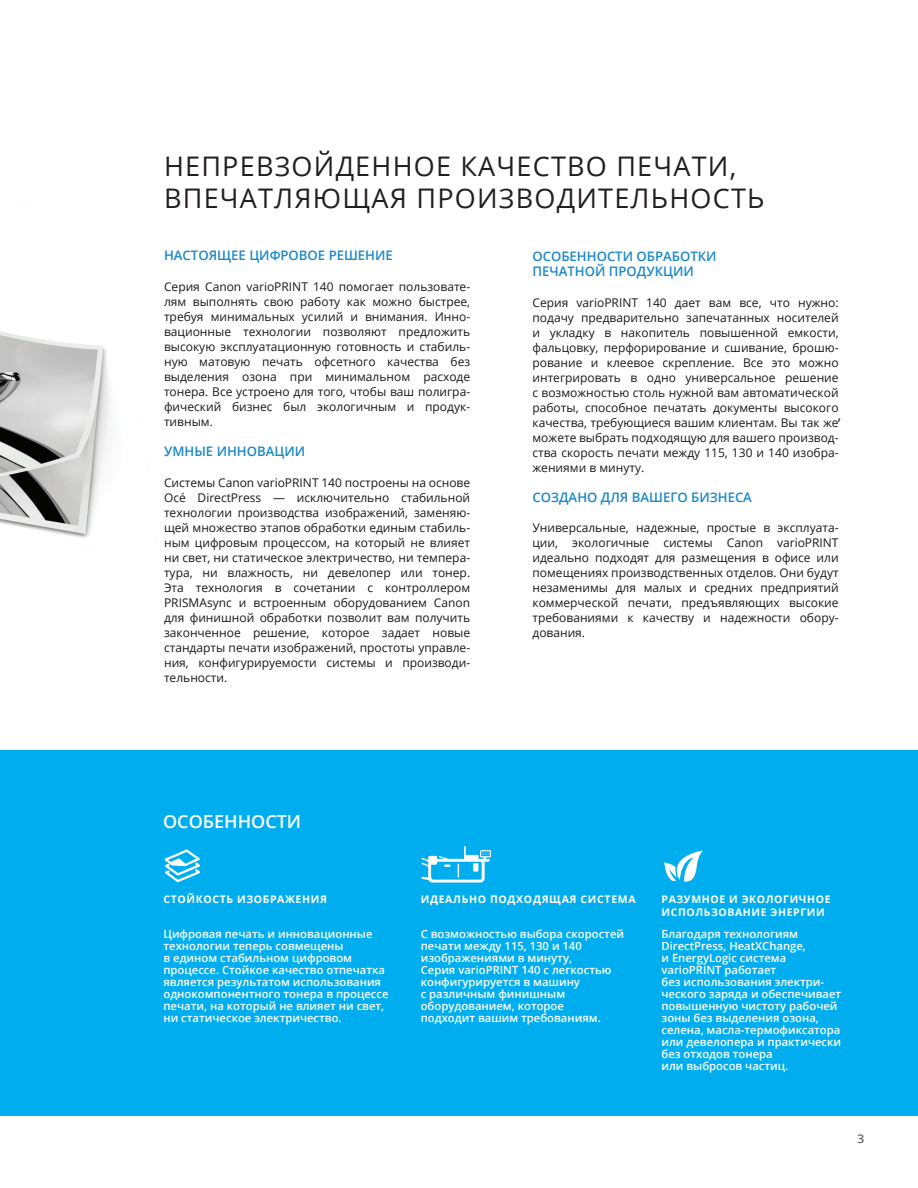
<style>
.page{position:relative;width:918px;height:1188px;background:#fff}
.page>*{position:absolute;margin:0;border:0;box-sizing:border-box;transform-origin:0 0}
.t1{font:27px/32.4px "Open Sans";letter-spacing:.045em;color:#231f20}
.t2{font:600 18px "Open Sans";color:#fff}
.t3{font:13.8px "Open Sans";color:#181717}
.t4{font:600 13.2px "Open Sans";color:#1a88ca}
.t5{font:600 13.05px/15.8px "Open Sans";color:#1a88ca}
.t6{font:12px/15px "Open Sans";color:#181a1a;text-align:justify}
.t7{font:600 12px "Open Sans";color:#636366}
.t8{font:600 11.25px/12px "Open Sans";color:#fff}
.t9{font:700 10.5px/12.6px "Open Sans";letter-spacing:.06em;color:#fff}
</style>
<div class="page">
<img style="left:0;top:331px;width:111px;height:207px">
<div style="left:0;top:750px;width:918px;height:366px;background:#00aeef"></div>
<svg style="left:164px;top:849px;width:36px;height:33px"></svg>
<svg style="left:664px;top:850px;width:39px;height:32px"></svg>
<svg style="left:421px;top:846px;width:70px;height:37px"></svg>
<h1 class="t1" style="left:164px;top:149px;width:602px">НЕПРЕВЗОЙДЕННОЕ КАЧЕСТВО ПЕЧАТИ,<br>ВПЕЧАТЛЯЮЩАЯ ПРОИЗВОДИТЕЛЬНОСТЬ</h1>
<p class="t4" style="left:164px;top:247px;width:230px">НАСТОЯЩЕЕ ЦИФРОВОЕ РЕШЕНИЕ</p>
<p class="t6" style="left:164px;top:279px;width:308px">Серия Canon varioPRINT 140 помогает пользовате&shy;лям выполнять свою работу как можно быстрее, требуя минимальных усилий и внимания. Инно&shy;вационные технологии позволяют предложить высокую эксплуатационную готовность и стабиль&shy;ную матовую печать офсетного качества без выделения озона при минимальном расходе тонера. Все устроено для того, чтобы ваш полигра&shy;фический бизнес был экологичным и продук&shy;тивным.</p>
<p class="t4" style="left:164px;top:443px;width:143px">УМНЫЕ ИННОВАЦИИ</p>
<p class="t6" style="left:164px;top:475px;width:308px">Системы Canon varioPRINT 140 построены на основе Océ DirectPress — исключительно стабильной технологии производства изображений, заменяю&shy;щей множество этапов обработки единым стабиль&shy;ным цифровым процессом, на который не влияет ни свет, ни статическое электричество, ни темпера&shy;тура, ни влажность, ни девелопер или тонер.<br>Эта технология в сочетании с контроллером PRISMAsync и встроенным оборудованием Canon для финишной обработки позволит вам получить законченное решение, которое задает новые стандарты печати изображений, простоты управле&shy;ния, конфигурируемости системы и производи&shy;тельности.</p>
<p class="t5" style="left:532px;top:248px;width:186px">ОСОБЕННОСТИ ОБРАБОТКИ<br>ПЕЧАТНОЙ ПРОДУКЦИИ</p>
<p class="t6" style="left:532px;top:295px;width:308px">Серия varioPRINT 140 дает вам все, что нужно: подачу предварительно запечатанных носителей и укладку в накопитель повышенной емкости, фальцовку, перфорирование и сшивание, брошю&shy;рование и клеевое скрепление. Все это можно интегрировать в одно универсальное решение с возможностью столь нужной вам автоматической работы, способное печатать документы высокого качества, требующиеся вашим клиентам. Вы так же можете выбрать подходящую для вашего производ&shy;ства скорость печати между 115, 130 и 140 изобра&shy;жениями в минуту.</p>
<p class="t5" style="left:532px;top:489px;width:221px">СОЗДАНО ДЛЯ ВАШЕГО БИЗНЕСА</p>
<p class="t6" style="left:532px;top:519px;width:308px">Универсальные, надежные, простые в эксплуата&shy;ции, экологичные системы Canon varioPRINT идеально подходят для размещения в офисе или помещениях производственных отделов. Они будут незаменимы для малых и средних предприятий коммерческой печати, предъявляющих высокие требованиями к качеству и надежности обору&shy;дования.</p>
<p class="t3" style="left:838px;top:405px;width:5px">,</p>
<h2 class="t2" style="left:163px;top:809px;width:140px">ОСОБЕННОСТИ</h2>
<p class="t9" style="left:164px;top:893px;width:165px">СТОЙКОСТЬ ИЗОБРАЖЕНИЯ</p>
<p class="t9" style="left:662px;top:893px;width:171px">РАЗУМНОЕ И ЭКОЛОГИЧНОЕ<br>ИСПОЛЬЗОВАНИЕ ЭНЕРГИИ</p>
<p class="t9" style="left:421px;top:893px;width:216px">ИДЕАЛЬНО ПОДХОДЯЩАЯ СИСТЕМА</p>
<p class="t8" style="left:164px;top:928px;width:227px">Цифровая печать и инновационные технологии теперь совмещены<br>в едином стабильном цифровом процессе. Стойкое качество отпечатка является результатом использования однокомпонентного тонера в процессе печати, на который не влияет ни свет, ни статическое электричество.</p>
<p class="t8" style="left:421px;top:928px;width:205px">С возможностью выбора скоростей печати между 115, 130 и 140 изображениями в минуту,<br>Серия varioPRINT 140 с легкостью конфигурируется в машину<br>с различным финишным оборудованием, которое<br>подходит вашим требованиям.</p>
<p class="t8" style="left:662px;top:928px;width:181px">Благодаря технологиям<br>DirectPress, HeatXChange,<br>и EnergyLogic система varioPRINT работает<br>без использования электри&shy;ческого заряда и обеспечивает повышенную чистоту рабочей зоны без выделения озона, селена, масла-термофиксатора или девелопера и практически без отходов тонера<br>или выбросов частиц.</p>
<p class="t7" style="left:857px;top:1130px;width:8px">3</p>
</div>
